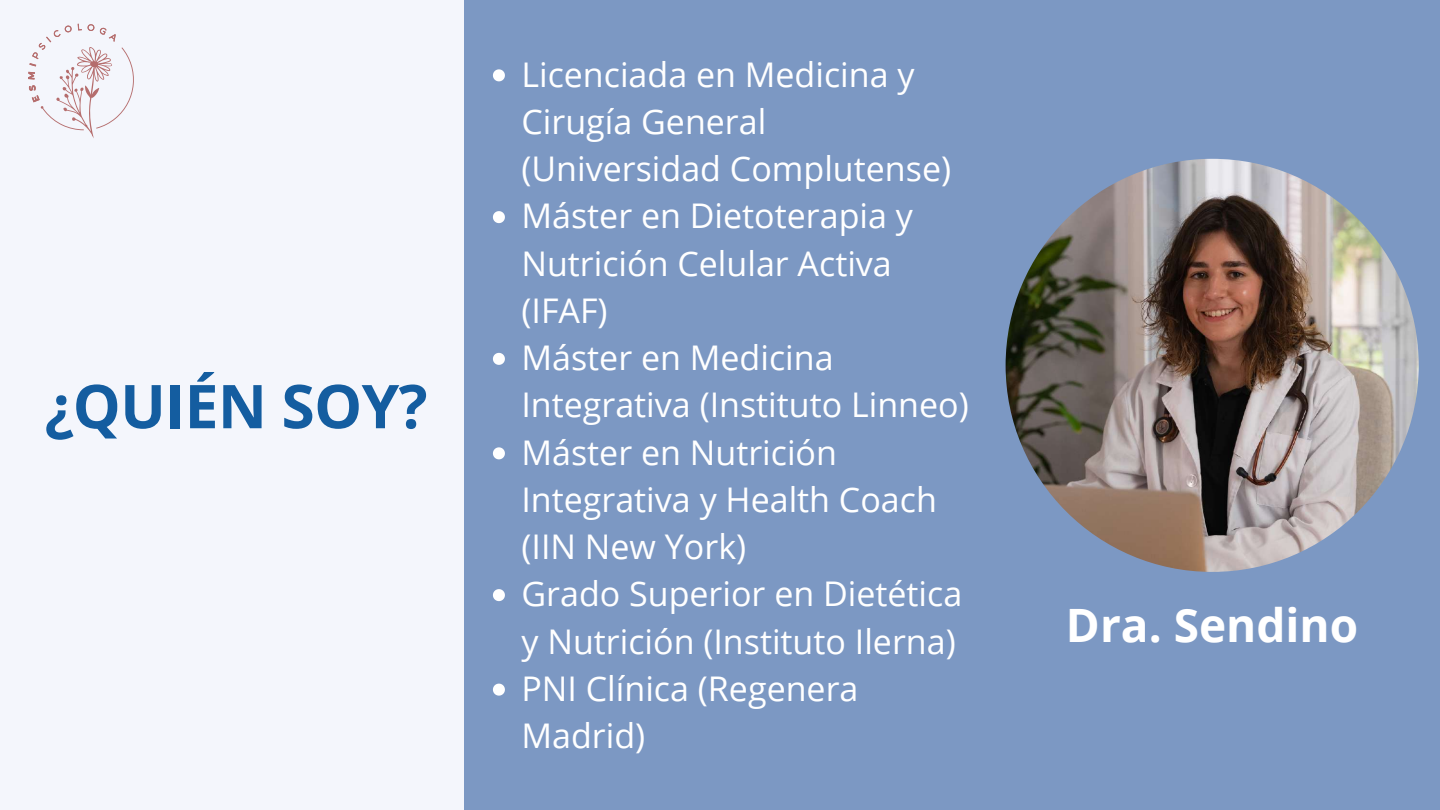
<style>
.page{position:relative;width:1440px;height:810px;background:#f4f6fc}
.page>*{position:absolute;margin:0;border:0;box-sizing:border-box;transform-origin:0 0}
.t1{font:700 60.4px "Open Sans";letter-spacing:-.01em;color:#145da0}
.t2{font:700 46px "Open Sans";color:#fff}
.t3{font:34px/47.2px "Open Sans";color:#fff}
</style>
<div class="page">
<div style="left:464px;top:0;width:976px;height:810px;background:#7c98c3"></div>
<svg style="left:28px;top:24px;width:106px;height:114px"></svg>
<img style="left:1006px;top:159px;width:413px;height:413px;border-radius:50%">
<svg style="left:493px;top:69px;width:12px;height:12px"></svg>
<svg style="left:493px;top:211px;width:12px;height:12px"></svg>
<svg style="left:493px;top:353px;width:12px;height:12px"></svg>
<svg style="left:493px;top:447px;width:12px;height:12px"></svg>
<svg style="left:493px;top:589px;width:12px;height:12px"></svg>
<svg style="left:493px;top:684px;width:12px;height:12px"></svg>
<h1 class="t1" style="left:45px;top:364px;width:385px">¿QUIÉN SOY?</h1>
<p class="t3" style="left:521px;top:50px;width:449px">Licenciada en Medicina y<br>Cirugía General (Universidad Complutense)<br>Máster en Dietoterapia y<br>Nutrición Celular Activa (IFAF)<br>Máster en Medicina<br>Integrativa (Instituto Linneo)<br>Máster en Nutrición<br>Integrativa y Health Coach (IIN New York)<br>Grado Superior en Dietética y Nutrición (Instituto Ilerna)<br>PNI Clínica (Regenera<br>Madrid)</p>
<h2 class="t2" style="left:1066px;top:592px;width:294px">Dra. Sendino</h2>
</div>
